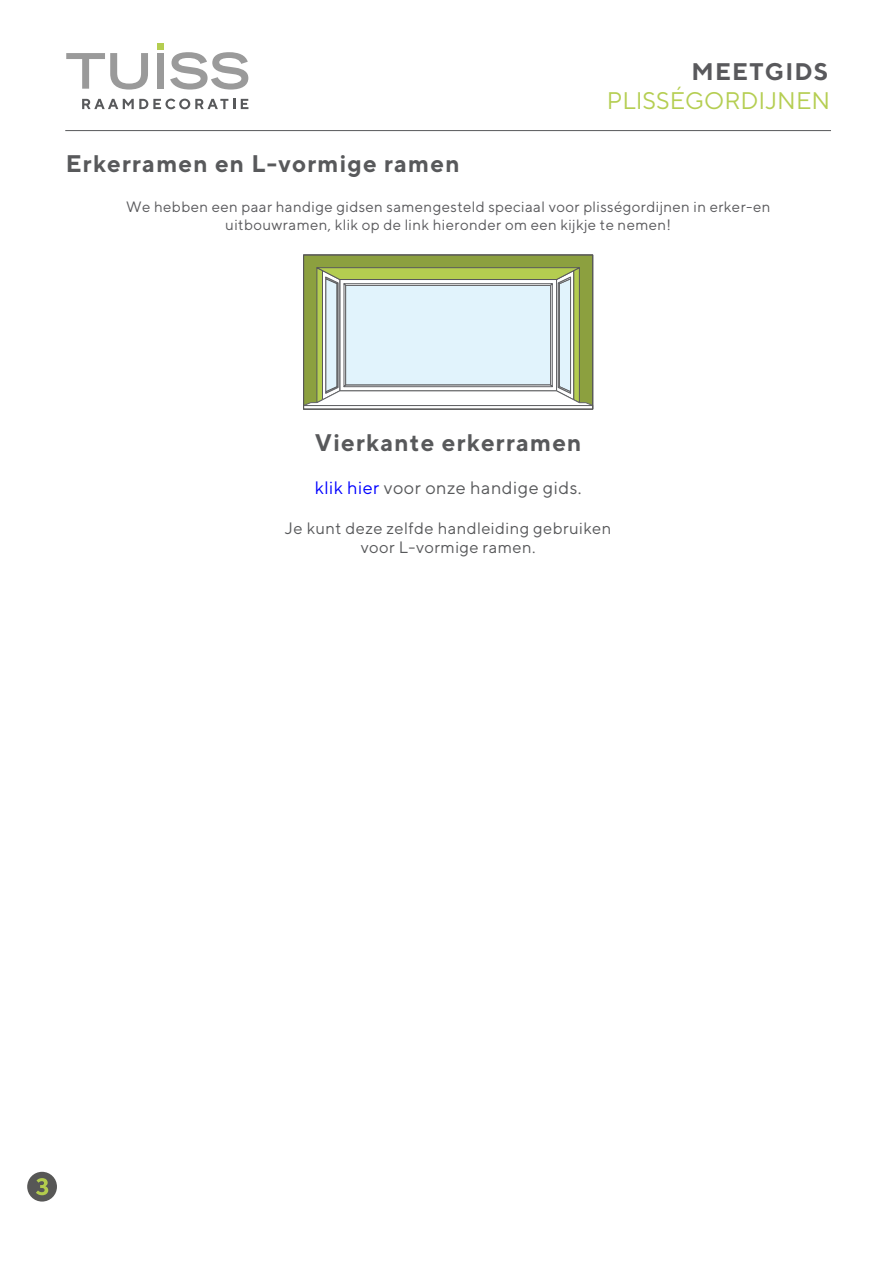
<style>
.page{position:relative;width:893px;height:1263px;background:#fff}
.page>*{position:absolute;margin:0;border:0;box-sizing:border-box;transform-origin:0 0}
.t1{font:700 24px "TT Norms";letter-spacing:.05em;color:#58595b}
.t2{font:24px "TT Norms";color:#b5ce52}
.t3{font:700 24px "TT Norms";letter-spacing:.05em;color:#59595c}
.t4{font:18px "TT Norms";letter-spacing:.025em;color:#58595b}
.t5{font:16.5px/19.8px "TT Norms";letter-spacing:.025em;color:#58595b;text-align:center}
.t6{font:15px/18px "TT Norms";letter-spacing:.025em;color:#59595c;text-align:center}
.s1{color:#00f}
</style>
<div class="page">
<div style="left:27px;top:1172px;width:30px;height:29px;background:#575756;border-radius:50%"></div>
<svg style="left:36px;top:1178px;width:12px;height:17px"></svg>
<div style="left:157px;top:43px;width:7px;height:7px;background:#b4cd50"></div>
<svg style="left:66px;top:53px;width:82px;height:37px"></svg>
<div style="left:157px;top:53px;width:7px;height:36px;background:#9a9a9a"></div>
<svg style="left:170px;top:52px;width:78px;height:38px"></svg>
<svg style="left:82px;top:99px;width:153px;height:10px"></svg>
<svg style="left:241px;top:99px;width:7px;height:10px"></svg>
<hr style="left:65px;top:130px;width:766px;height:1px;background:#58595b">
<svg style="left:303px;top:254px;width:291px;height:156px"></svg>
<h1 class="t1" style="left:66px;top:149px;width:395px">Erkerramen en L-vormige ramen</h1>
<h1 class="t3" style="left:691px;top:56px;width:138px">MEETGIDS</h1>
<h1 class="t2" style="left:607px;top:85px;width:225px">PLISSÉGORDIJNEN</h1>
<p class="t6" style="left:126px;top:197px;width:646px">We hebben een paar handige gidsen samengesteld speciaal voor plisségordijnen in erker-en uitbouwramen, klik op de link hieronder om een kijkje te nemen!</p>
<h1 class="t1" style="left:315px;top:427px;width:268px">Vierkante erkerramen</h1>
<p class="t4" style="left:315px;top:477px;width:268px"><span class="s1">klik hier</span> voor onze handige gids.</p>
<p class="t5" style="left:285px;top:517px;width:328px">Je kunt deze zelfde handleiding gebruiken voor L-vormige ramen.</p>
</div>
